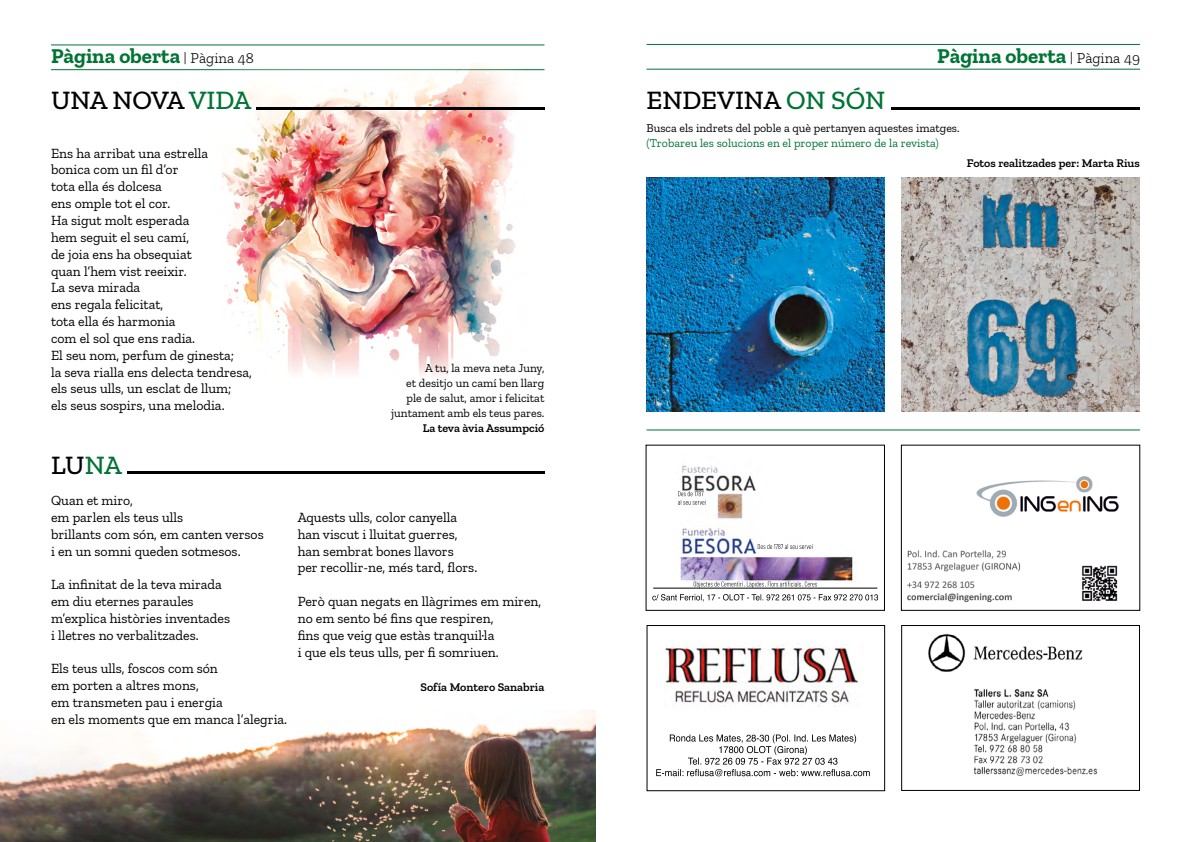
<style>
.page{position:relative;width:1191px;height:842px;background:#fff}
.page>*{position:absolute;margin:0;border:0;box-sizing:border-box;transform-origin:0 0}
.t1{font:500 27px "Zilla Slab";letter-spacing:-.01em;color:#000}
.t2{font:700 21px "Zilla Slab";color:#007434}
.t3{font:14px "Zilla Slab";color:#000}
.t4{font:12px "Zilla Slab";color:#000}
.t5{font:600 12px "Zilla Slab";color:#000}
.t6{font:12px "Zilla Slab";color:#007434}
.s1{font-weight:300;font-size:15px;color:#000}
.s2{color:#007434}
</style>
<div class="page">
<hr style="left:51px;top:45px;width:493px;height:1px;background:#007434">
<hr style="left:646px;top:44px;width:494px;height:1px;background:#007434">
<hr style="left:51px;top:69px;width:493px;height:1px;background:#007434">
<hr style="left:646px;top:69px;width:494px;height:1px;background:#007434">
<img style="left:0;top:710px;width:595px;height:132px">
<hr style="left:891px;top:107px;width:249px;height:2px;background:#000">
<img style="left:646px;top:178px;width:238px;height:233px">
<img style="left:901px;top:178px;width:239px;height:233px">
<img style="left:210px;top:66px;width:316px;height:310px">
<hr style="left:256px;top:107px;width:288px;height:2px;background:#000">
<hr style="left:127px;top:472px;width:417px;height:2px;background:#000">
<img style="left:928px;top:634px;width:170px;height:142px">
<div style="left:901px;top:625px;width:238px;height:166px;border:1px solid #000"></div>
<div style="left:647px;top:625px;width:238px;height:166px;border:1px solid #000"></div>
<img style="left:665px;top:643px;width:194px;height:63px">
<svg style="left:656px;top:734px;width:213px;height:42px"></svg>
<hr style="left:646px;top:430px;width:494px;height:1px;background:#007434">
<svg style="left:652px;top:594px;width:226px;height:8px"></svg>
<hr style="left:653px;top:588px;width:224px;height:1px;background:#000">
<img style="left:680px;top:465px;width:176px;height:117px">
<svg style="left:693px;top:581px;width:124px;height:7px"></svg>
<svg style="left:758px;top:544px;width:54px;height:5px"></svg>
<svg style="left:678px;top:491px;width:27px;height:14px"></svg>
<img style="left:907px;top:476px;width:212px;height:127px">
<div style="left:901px;top:445px;width:239px;height:166px;border:1px solid #000"></div>
<p class="t2" style="left:51px;top:44px;width:204px">Pàgina oberta <span class="s1">| Pàgina 48</span></p>
<p class="t1" style="left:51px;top:85px;width:202px">UNA NOVA <span class="s2">VIDA</span></p>
<p class="t3" style="left:51px;top:145px;width:159px">Ens ha arribat una estrella</p>
<p class="t3" style="left:51px;top:162px;width:129px">bonica com un fil d’or</p>
<p class="t3" style="left:51px;top:179px;width:112px">tota ella és dolcesa</p>
<p class="t3" style="left:51px;top:196px;width:121px">ens omple tot el cor.</p>
<p class="t3" style="left:51px;top:213px;width:140px">Ha sigut molt esperada</p>
<p class="t3" style="left:51px;top:229px;width:140px">hem seguit el seu camí,</p>
<p class="t3" style="left:51px;top:246px;width:142px">de joia ens ha obsequiat</p>
<p class="t3" style="left:51px;top:263px;width:137px">quan l’hem vist reeixir.</p>
<p class="t3" style="left:51px;top:280px;width:91px">La seva mirada</p>
<p class="t3" style="left:51px;top:297px;width:114px">ens regala felicitat,</p>
<p class="t3" style="left:51px;top:314px;width:126px">tota ella és harmonia</p>
<p class="t3" style="left:51px;top:330px;width:146px">com el sol que ens radia.</p>
<p class="t3" style="left:51px;top:347px;width:185px">El seu nom, perfum de ginesta;</p>
<p class="t3" style="left:51px;top:364px;width:202px">la seva rialla ens delecta tendresa,</p>
<p class="t3" style="left:51px;top:381px;width:182px">els seus ulls, un esclat de llum;</p>
<p class="t3" style="left:51px;top:398px;width:175px">els seus sospirs, una melodia.</p>
<p class="t1" style="left:51px;top:450px;width:72px">LU<span class="s2">NA</span></p>
<p class="t3" style="left:51px;top:493px;width:83px">Quan et miro,</p>
<p class="t3" style="left:51px;top:509px;width:134px">em parlen els teus ulls</p>
<p class="t3" style="left:51px;top:526px;width:214px">brillants com són, em canten versos</p>
<p class="t3" style="left:51px;top:543px;width:191px">i en un somni queden sotmesos.</p>
<p class="t3" style="left:51px;top:577px;width:172px">La infinitat de la teva mirada</p>
<p class="t3" style="left:51px;top:594px;width:144px">em diu eternes paraules</p>
<p class="t3" style="left:51px;top:610px;width:181px">m’explica històries inventades</p>
<p class="t3" style="left:51px;top:627px;width:149px">i lletres no verbalitzades.</p>
<p class="t3" style="left:51px;top:661px;width:168px">Els teus ulls, foscos com són</p>
<p class="t3" style="left:51px;top:678px;width:149px">em porten a altres mons,</p>
<p class="t3" style="left:51px;top:695px;width:173px">em transmeten pau i energia</p>
<p class="t3" style="left:51px;top:711px;width:238px">en els moments que em manca l’alegria.</p>
<p class="t4" style="left:425px;top:362px;width:121px">A tu, la meva neta Juny,</p>
<p class="t4" style="left:406px;top:377px;width:140px">et desitjo un camí ben llarg</p>
<p class="t4" style="left:406px;top:392px;width:139px">ple de salut, amor i felicitat</p>
<p class="t4" style="left:391px;top:407px;width:155px">juntament amb els teus pares.</p>
<p class="t5" style="left:423px;top:421px;width:123px">La teva àvia Assumpció</p>
<p class="t3" style="left:298px;top:509px;width:161px">Aquests ulls, color canyella</p>
<p class="t3" style="left:298px;top:526px;width:161px">han viscut i lluitat guerres,</p>
<p class="t3" style="left:298px;top:543px;width:158px">han sembrat bones llavors</p>
<p class="t3" style="left:298px;top:560px;width:181px">per recollir-ne, més tard, flors.</p>
<p class="t3" style="left:298px;top:594px;width:245px">Però quan negats en llàgrimes em miren,</p>
<p class="t3" style="left:298px;top:610px;width:197px">no em sento bé fins que respiren,</p>
<p class="t3" style="left:298px;top:627px;width:198px">fins que veig que estàs tranquil·la</p>
<p class="t3" style="left:298px;top:644px;width:202px">i que els teus ulls, per fi somriuen.</p>
<p class="t5" style="left:420px;top:680px;width:125px">Sofía Montero Sanabria</p>
<p class="t2" style="left:937px;top:44px;width:204px">Pàgina oberta <span class="s1">| Pàgina 49</span></p>
<p class="t1" style="left:646px;top:85px;width:240px">ENDEVINA <span class="s2">ON SÓN</span></p>
<p class="t4" style="left:646px;top:121px;width:314px">Busca els indrets del poble a què pertanyen aquestes imatges.</p>
<p class="t6" style="left:646px;top:136px;width:294px">(Trobareu les solucions en el proper número de la revista)</p>
<p class="t5" style="left:967px;top:156px;width:175px">Fotos realitzades per: Marta Rius</p>
</div>
